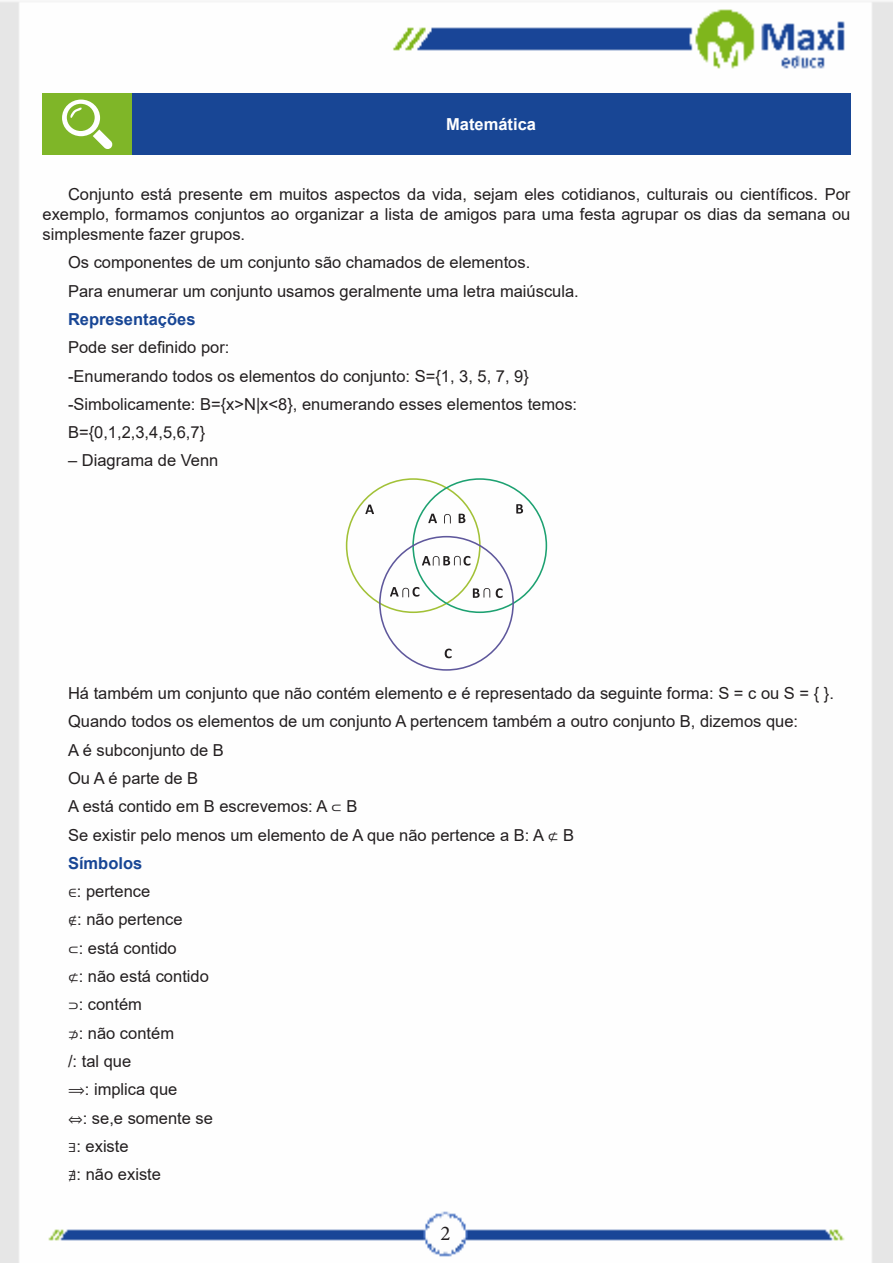
<style>
.page{position:relative;width:893px;height:1263px;background:#fff}
.page>*{position:absolute;margin:0;border:0;box-sizing:border-box;transform-origin:0 0}
.t1{font:21px "Minion Pro";color:#231f20}
.t2{font:16.5px/19.8px "Arial";color:#231f20;text-align:justify}
.TITULO_DE_ASSUNTO__CORPO{font:700 16.5px "Arial";color:#184695}
.Titulo_de_Caixa{font:700 16.5px "Arial";color:#fff}
.s1{font-family:"Cambria Math";font-size:14.25px}
</style>
<div class="page">
<img style="left:0;top:1px;width:893px;height:1262px">
<div style="left:43px;top:94px;width:89px;height:61px;background:#7fb628"></div>
<div style="left:132px;top:94px;width:718px;height:61px;background:#184695"></div>
<svg style="left:62px;top:100px;width:51px;height:49px"></svg>
<svg style="left:365px;top:505px;width:9px;height:9px"></svg>
<svg style="left:428px;top:514px;width:9px;height:9px"></svg>
<svg style="left:516px;top:504px;width:7px;height:9px"></svg>
<svg style="left:459px;top:514px;width:6px;height:9px"></svg>
<svg style="left:445px;top:649px;width:7px;height:9px"></svg>
<svg style="left:496px;top:588px;width:7px;height:10px"></svg>
<svg style="left:444px;top:514px;width:7px;height:9px"></svg>
<svg style="left:422px;top:556px;width:48px;height:10px"></svg>
<svg style="left:390px;top:587px;width:29px;height:10px"></svg>
<svg style="left:473px;top:588px;width:17px;height:10px"></svg>
<p class="Titulo_de_Caixa" style="left:446px;top:113px;width:91px">Matemática</p>
<p class="t2" style="left:43px;top:185px;width:809px;text-indent:26px">Conjunto está presente em muitos aspectos da vida, sejam eles cotidianos, culturais ou científicos. Por exemplo, formamos conjuntos ao organizar a lista de amigos para uma festa agrupar os dias da semana ou simplesmente fazer grupos.</p>
<p class="t2" style="left:68px;top:252px;width:464px">Os componentes de um conjunto são chamados de elementos.</p>
<p class="t2" style="left:68px;top:281px;width:512px">Para enumerar um conjunto usamos geralmente uma letra maiúscula.</p>
<p class="TITULO_DE_ASSUNTO__CORPO" style="left:68px;top:307px;width:129px">Representações</p>
<p class="t2" style="left:68px;top:337px;width:163px">Pode ser definido por:</p>
<p class="t2" style="left:68px;top:366px;width:462px">-Enumerando todos os elementos do conjunto: S={1, 3, 5, 7, 9}</p>
<p class="t2" style="left:68px;top:394px;width:511px">-Simbolicamente: B={x&gt;N|x&lt;8}, enumerando esses elementos temos:</p>
<p class="t2" style="left:68px;top:422px;width:139px">B={0,1,2,3,4,5,6,7}</p>
<p class="t2" style="left:68px;top:451px;width:152px">– Diagrama de Venn</p>
<p class="t2" style="left:68px;top:683px;width:767px">Há também um conjunto que não contém elemento e é representado da seguinte forma: S = c ou S = { }.</p>
<p class="t2" style="left:68px;top:711px;width:732px">Quando todos os elementos de um conjunto A pertencem também a outro conjunto B, dizemos que:</p>
<p class="t2" style="left:68px;top:740px;width:157px">A é subconjunto de B</p>
<p class="t2" style="left:68px;top:768px;width:132px">Ou A é parte de B</p>
<p class="t2" style="left:68px;top:796px;width:291px">A está contido em B escrevemos: A <span class="s1">⊂</span> B</p>
<p class="t2" style="left:68px;top:825px;width:507px">Se existir pelo menos um elemento de A que não pertence a B: A <span class="s1">⊄</span> B</p>
<p class="TITULO_DE_ASSUNTO__CORPO" style="left:68px;top:851px;width:76px">Símbolos</p>
<p class="t2" style="left:68px;top:881px;width:84px"><span class="s1">∈</span>: pertence</p>
<p class="t2" style="left:68px;top:910px;width:116px"><span class="s1">∉</span>: não pertence</p>
<p class="t2" style="left:68px;top:938px;width:110px"><span class="s1">⊂</span>: está contido</p>
<p class="t2" style="left:68px;top:966px;width:142px"><span class="s1">⊄</span>: não está contido</p>
<p class="t2" style="left:68px;top:994px;width:75px"><span class="s1">⊃</span>: contém</p>
<p class="t2" style="left:68px;top:1023px;width:108px"><span class="s1">⊅</span>: não contém</p>
<p class="t2" style="left:68px;top:1051px;width:65px">/: tal que</p>
<p class="t2" style="left:68px;top:1079px;width:111px"><span class="s1">⟹</span>: implica que</p>
<p class="t2" style="left:68px;top:1108px;width:146px"><span class="s1">⇔</span>: se,e somente se</p>
<p class="t2" style="left:68px;top:1136px;width:62px"><span class="s1">∃</span>: existe</p>
<p class="t2" style="left:68px;top:1164px;width:94px"><span class="s1">∄</span>: não existe</p>
<p class="t1" style="left:440px;top:1219px;width:12px">2</p>
</div>
